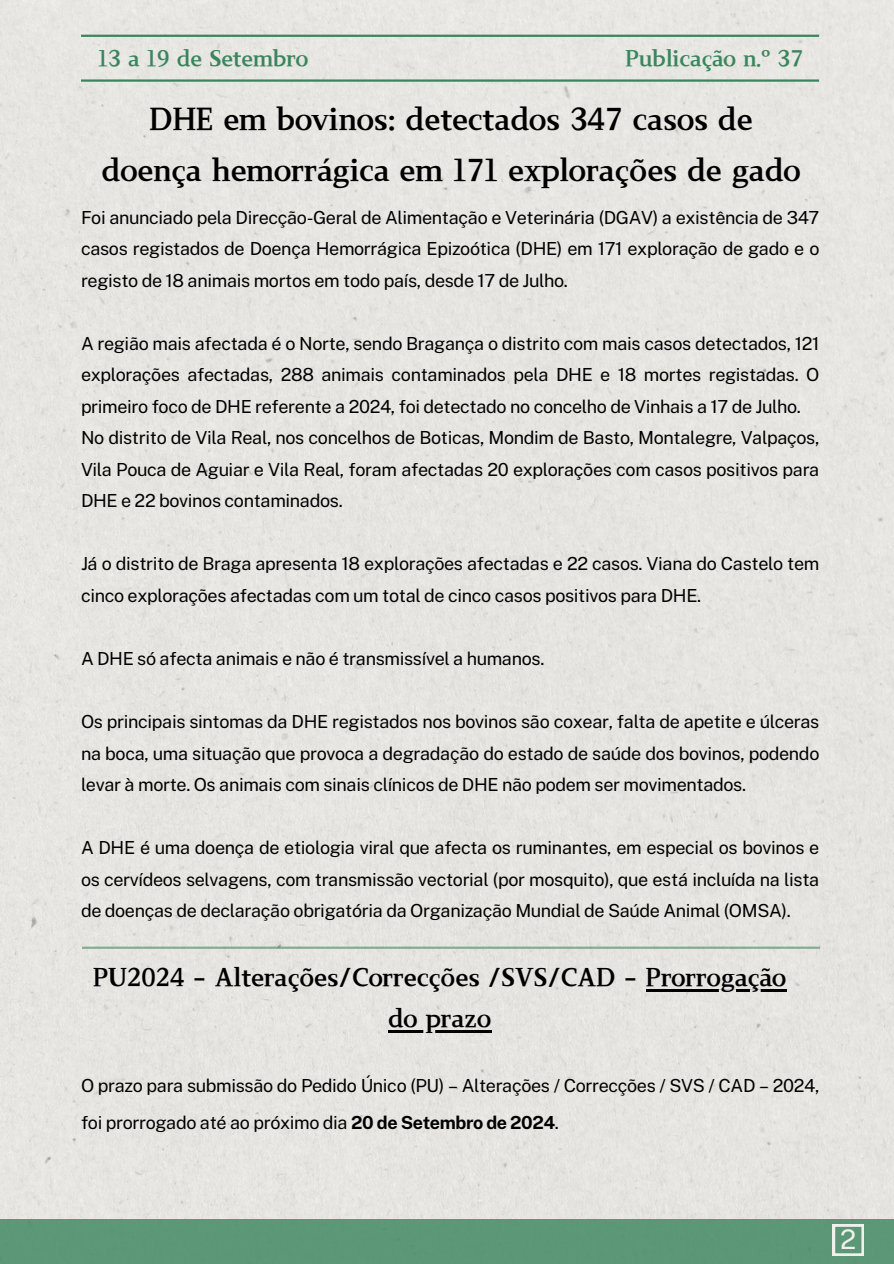
<style>
.page{position:relative;width:894px;height:1264px;background:#fff}
.page>*{position:absolute;margin:0;border:0;box-sizing:border-box;transform-origin:0 0}
.t1{font:33px/50.7px "Canva Bumper Crop";color:#000;text-align:center}
.t2{font:27px/40.5px "Canva Bumper Crop";color:#000;text-align:center}
.t3{font:27px "Public Sans";color:#f1f0ec}
.t4{font:24px "Canva Bumper Crop";color:#3a855d}
.t5{font:18px/31.5px "Public Sans";letter-spacing:-.02em;color:#000;text-align:justify}
.s1{font-weight:700}
</style>
<div class="page">
<div style="left:0;top:0;width:893px;height:1219px;background:#e6e5e1"></div>
<div style="left:0;top:1219px;width:893px;height:44px;background:#5c9877"></div>
<svg style="left:832px;top:1224px;width:31px;height:31px"></svg>
<hr style="left:81px;top:35px;width:737px;height:2px;background:#3a855d">
<hr style="left:81px;top:79px;width:737px;height:3px;background:#3a855d">
<hr style="left:645px;top:989px;width:140px;height:2px;background:#000">
<hr style="left:388px;top:1030px;width:103px;height:2px;background:#000">
<hr style="left:82px;top:946px;width:737px;height:2px;background:#3a855d">
<h2 class="t4" style="left:98px;top:44px;width:212px">13 a 19 de Setembro</h2>
<p class="t4" style="left:625px;top:44px;width:179px">Publicação n.º 37</p>
<p class="t1" style="left:101px;top:94px;width:700px">DHE em bovinos: detectados 347 casos de doença hemorrágica em 171 explorações de gado</p>
<h3 class="t5" style="left:81px;top:201px;width:739px">Foi anunciado pela Direcção-Geral de Alimentação e Veterinária (DGAV) a existência de 347 casos registados de Doença Hemorrágica Epizoótica (DHE) em 171 exploração de gado e o registo de 18 animais mortos em todo país, desde 17 de Julho.</h3>
<h3 class="t5" style="left:81px;top:327px;width:739px">A região mais afectada é o Norte, sendo Bragança o distrito com mais casos detectados, 121 explorações afectadas, 288 animais contaminados pela DHE e 18 mortes registadas. O primeiro foco de DHE referente a 2024, foi detectado no concelho de Vinhais a 17 de Julho.</h3>
<h1 class="t5" style="left:81px;top:422px;width:739px">No distrito de Vila Real, nos concelhos de Boticas, Mondim de Basto, Montalegre, Valpaços, Vila Pouca de Aguiar e Vila Real, foram afectadas 20 explorações com casos positivos para DHE e 22 bovinos contaminados.</h1>
<p class="t5" style="left:81px;top:548px;width:739px">Já o distrito de Braga apresenta 18 explorações afectadas e 22 casos. Viana do Castelo tem cinco explorações afectadas com um total de cinco casos positivos para DHE.</p>
<p class="t5" style="left:81px;top:642px;width:465px">A DHE só afecta animais e não é transmissível a humanos.</p>
<p class="t5" style="left:81px;top:705px;width:739px">Os principais sintomas da DHE registados nos bovinos são coxear, falta de apetite e úlceras na boca, uma situação que provoca a degradação do estado de saúde dos bovinos, podendo levar à morte. Os animais com sinais clínicos de DHE não podem ser movimentados.</p>
<p class="t5" style="left:81px;top:831px;width:739px">A DHE é uma doença de etiologia viral que afecta os ruminantes, em especial os bovinos e os cervídeos selvagens, com transmissão vectorial (por mosquito), que está incluída na lista de doenças de declaração obrigatória da Organização Mundial de Saúde Animal (OMSA).</p>
<p class="t2" style="left:93px;top:957px;width:694px">PU2024 – Alterações/Correcções /SVS/CAD – Prorrogação do prazo</p>
<p class="t5" style="left:81px;top:1066px;width:739px;line-height:37.2px">O prazo para submissão do Pedido Único (PU) – Alterações / Correcções / SVS / CAD – 2024, foi prorrogado até ao próximo dia <span class="s1">20 de Setembro de 2024</span>.</p>
<p class="t3" style="left:840px;top:1223px;width:18px">2</p>
</div>
